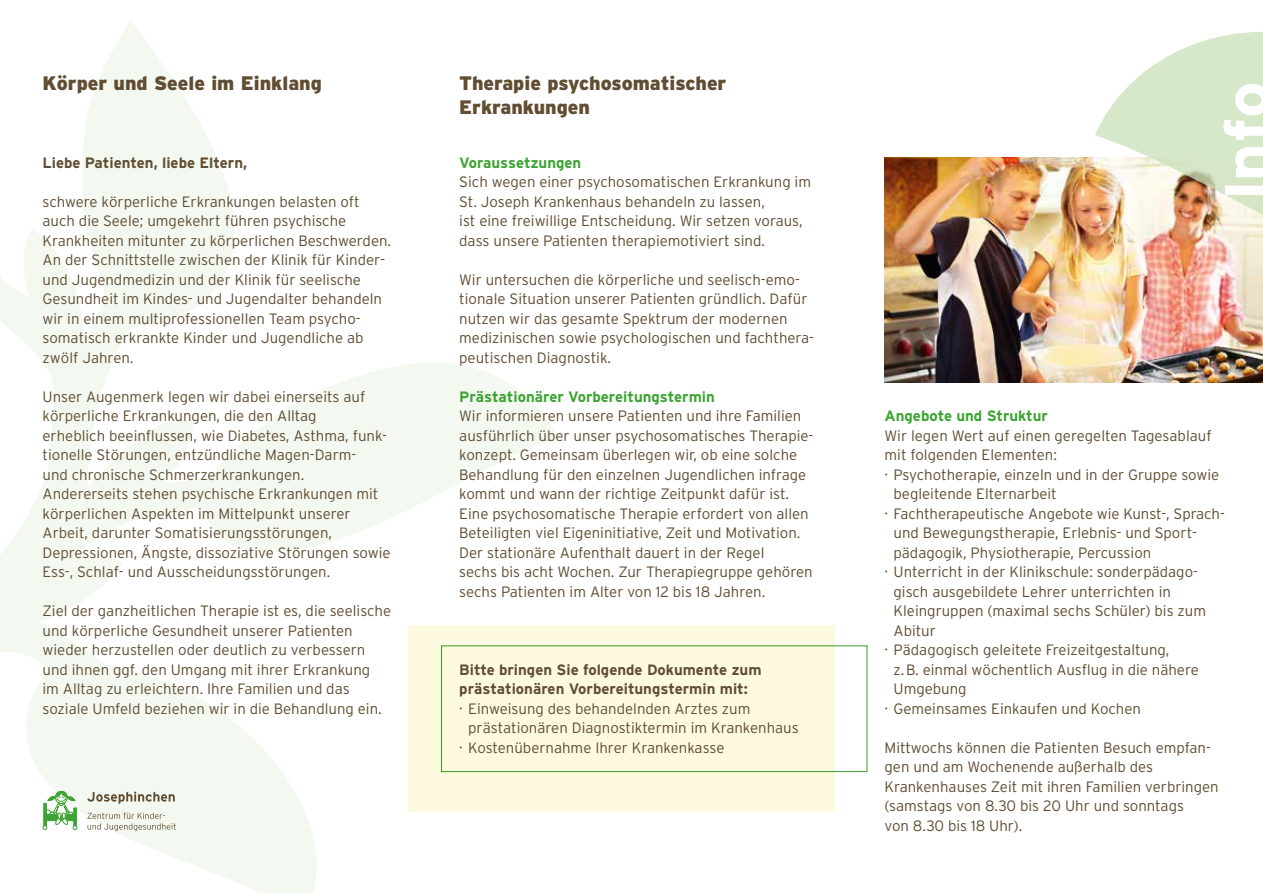
<style>
.page{position:relative;width:1263px;height:893px;background:#fff}
.page>*{position:absolute;margin:0;border:0;box-sizing:border-box;transform-origin:0 0}
.t1{font:900 19.5px/24px "Interstate";color:#614d32}
.t2{font:300 15px/19.5px "Interstate";color:#614d32}
.t3{font:700 15px/19.5px "Interstate";color:#614d32}
.t4{font:700 15px "Interstate";color:#3ca432}
</style>
<div class="page">
<svg style="left:0;top:21px;width:557px;height:872px"></svg>
<div style="left:408px;top:625px;width:427px;height:186px;background:#fdfae0"></div>
<img style="left:884px;top:157px;width:211px;height:225px">
<img style="left:1095px;top:32px;width:168px;height:351px">
<svg style="left:87px;top:812px;width:89px;height:19px"></svg>
<svg style="left:87px;top:791px;width:88px;height:13px"></svg>
<svg style="left:43px;top:790px;width:34px;height:40px"></svg>
<svg style="left:1223px;top:84px;width:40px;height:111px"></svg>
<h1 class="t1" style="left:43px;top:71px;width:281px">Körper und Seele im Einklang</h1>
<p class="t3" style="left:43px;top:152px;width:206px">Liebe Patienten, liebe Eltern,</p>
<p class="t2" style="left:43px;top:191px;width:350px">schwere körperliche Erkrankungen belasten oft auch die Seele; umgekehrt führen psychische Krankheiten mitunter zu körperlichen Beschwerden.<br>An der Schnittstelle zwischen der Klinik für Kinder&shy;und Jugendmedizin und der Klinik für seelische Gesundheit im Kindes- und Jugendalter behandeln wir in einem multiprofessionellen Team psycho&shy;somatisch erkrankte Kinder und Jugendliche ab zwölf Jahren.</p>
<p class="t2" style="left:43px;top:386px;width:349px">Unser Augenmerk legen wir dabei einerseits auf körperliche Erkrankungen, die den Alltag<br>erheblich beeinflussen, wie Diabetes, Asthma, funk&shy;tionelle Störungen, entzündliche Magen-Darm-<br>und chronische Schmerzerkrankungen.<br>Andererseits stehen psychische Erkrankungen mit körperlichen Aspekten im Mittelpunkt unserer Arbeit, darunter Somatisierungsstörungen, Depressionen, Ängste, dissoziative Störungen sowie Ess-, Schlaf- und Ausscheidungsstörungen.</p>
<p class="t2" style="left:43px;top:601px;width:350px">Ziel der ganzheitlichen Therapie ist es, die seelische und körperliche Gesundheit unserer Patienten wieder herzustellen oder deutlich zu verbessern und ihnen ggf. den Umgang mit ihrer Erkrankung<br>im Alltag zu erleichtern. Ihre Familien und das soziale Umfeld beziehen wir in die Behandlung ein.</p>
<h1 class="t1" style="left:459px;top:71px;width:269px">Therapie psychosomatischer<br>Erkrankungen</h1>
<p class="t4" style="left:459px;top:153px;width:124px">Voraussetzungen</p>
<p class="t2" style="left:459px;top:172px;width:353px">Sich wegen einer psychosomatischen Erkrankung im St. Joseph Krankenhaus behandeln zu lassen,<br>ist eine freiwillige Entscheidung. Wir setzen voraus, dass unsere Patienten therapiemotiviert sind.</p>
<p class="t2" style="left:459px;top:269px;width:356px">Wir untersuchen die körperliche und seelisch-emo&shy;tionale Situation unserer Patienten gründlich. Dafür nutzen wir das gesamte Spektrum der modernen medizinischen sowie psychologischen und fachthera&shy;peutischen Diagnostik.</p>
<p class="t4" style="left:459px;top:387px;width:257px">Prästationärer Vorbereitungstermin</p>
<p class="t2" style="left:459px;top:406px;width:356px">Wir informieren unsere Patienten und ihre Familien ausführlich über unser psychosomatisches Therapie&shy;konzept. Gemeinsam überlegen wir, ob eine solche Behandlung für den einzelnen Jugendlichen infrage kommt und wann der richtige Zeitpunkt dafür ist.<br>Eine psychosomatische Therapie erfordert von allen Beteiligten viel Eigeninitiative, Zeit und Motivation.<br>Der stationäre Aufenthalt dauert in der Regel<br>sechs bis acht Wochen. Zur Therapiegruppe gehören sechs Patienten im Alter von 12 bis 18 Jahren.</p>
<p class="t3" style="left:459px;top:659px;width:304px">Bitte bringen Sie folgende Dokumente zum prästationären Vorbereitungstermin mit:</p>
<p class="t2" style="left:459px;top:698px;width:293px">· Einweisung des behandelnden Arztes zum</p>
<p class="t2" style="left:468px;top:718px;width:332px">prästationären Diagnostiktermin im Krankenhaus</p>
<p class="t2" style="left:459px;top:737px;width:267px">· Kostenübernahme Ihrer Krankenkasse</p>
<p class="t4" style="left:884px;top:407px;width:165px">Angebote und Struktur</p>
<p class="t2" style="left:884px;top:425px;width:329px">Wir legen Wert auf einen geregelten Tagesablauf</p>
<p class="t2" style="left:884px;top:445px;width:174px">mit folgenden Elementen:</p>
<p class="t2" style="left:884px;top:464px;width:336px">· Psychotherapie, einzeln und in der Gruppe sowie</p>
<p class="t2" style="left:893px;top:484px;width:165px">begleitende Elternarbeit</p>
<p class="t2" style="left:884px;top:503px;width:342px">· Fachtherapeutische Angebote wie Kunst-, Sprach-</p>
<p class="t2" style="left:893px;top:523px;width:305px">und Bewegungstherapie, Erlebnis- und Sport-</p>
<p class="t2" style="left:893px;top:542px;width:259px">pädagogik, Physiotherapie, Percussion</p>
<p class="t2" style="left:884px;top:562px;width:315px">· Unterricht in der Klinikschule: sonderpädago-</p>
<p class="t2" style="left:893px;top:581px;width:279px">gisch ausgebildete Lehrer unterrichten in</p>
<p class="t2" style="left:893px;top:601px;width:314px">Kleingruppen (maximal sechs Schüler) bis zum</p>
<p class="t2" style="left:893px;top:620px;width:44px">Abitur</p>
<p class="t2" style="left:884px;top:640px;width:287px">· Pädagogisch geleitete Freizeitgestaltung,</p>
<p class="t2" style="left:893px;top:659px;width:307px">z.B. einmal wöchentlich Ausflug in die nähere</p>
<p class="t2" style="left:893px;top:679px;width:75px">Umgebung</p>
<p class="t2" style="left:884px;top:698px;width:258px">· Gemeinsames Einkaufen und Kochen</p>
<p class="t2" style="left:884px;top:737px;width:336px">Mittwochs können die Patienten Besuch empfan&shy;gen und am Wochenende außerhalb des Krankenhauses Zeit mit ihren Familien verbringen (samstags von 8.30 bis 20 Uhr und sonntags<br>von 8.30 bis 18 Uhr).</p>
</div>
